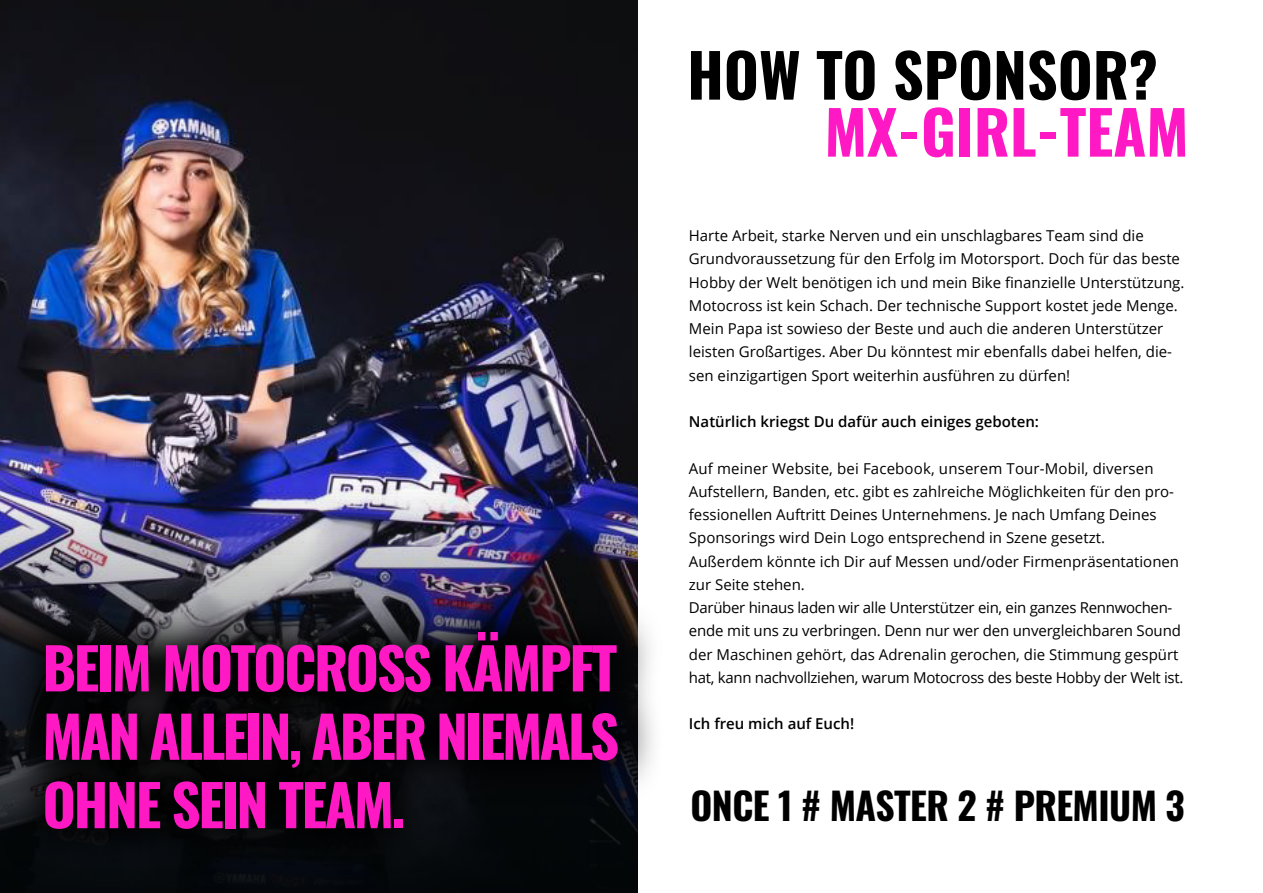
<style>
.page{position:relative;width:1263px;height:893px;background:#fff}
.page>*{position:absolute;margin:0;border:0;box-sizing:border-box;transform-origin:0 0}
.t1{font:700 60px "Oswald";color:#000}
.t2{font:700 60px "Oswald";color:#ff19c4}
.t3{font:700 57px/68.4px "Oswald";letter-spacing:-.045em;color:#ff19c4;text-align:justify}
.t4{font:700 37.5px "Oswald";letter-spacing:-.015em;color:#000}
.t5{font:15px/23.2px "Open Sans";color:#000}
.t6{font:600 15px "Open Sans";color:#000}
</style>
<div class="page">
<img style="left:0;top:0;width:638px;height:893px">
<svg style="left:0;top:586px;width:653px;height:289px;background:#131317"></svg>
<h2 class="t3" style="left:43px;top:637px;width:578px">BEIM MOTOCROSS KÄMPFT MAN ALLEIN, ABER NIEMALS OHNE SEIN TEAM.</h2>
<h1 class="t1" style="left:687px;top:44px;width:472px">HOW TO SPONSOR?</h1>
<h1 class="t2" style="left:825px;top:101px;width:365px">MX-GIRL-TEAM</h1>
<p class="t5" style="left:689px;top:224px;width:497px">Harte Arbeit, starke Nerven und ein unschlagbares Team sind die Grundvoraussetzung für den Erfolg im Motorsport. Doch für das beste Hobby der Welt benötigen ich und mein Bike finanzielle Unterstützung.<br>Motocross ist kein Schach. Der technische Support kostet jede Menge.<br>Mein Papa ist sowieso der Beste und auch die anderen Unterstützer leisten Großartiges. Aber Du könntest mir ebenfalls dabei helfen, die&shy;sen einzigartigen Sport weiterhin ausführen zu dürfen!</p>
<p class="t6" style="left:689px;top:411px;width:352px">Natürlich kriegst Du dafür auch einiges geboten:</p>
<p class="t5" style="left:689px;top:456px;width:496px">Auf meiner Website, bei Facebook, unserem Tour-Mobil, diversen Aufstellern, Banden, etc. gibt es zahlreiche Möglichkeiten für den pro&shy;fessionellen Auftritt Deines Unternehmens. Je nach Umfang Deines Sponsorings wird Dein Logo entsprechend in Szene gesetzt.<br>Außerdem könnte ich Dir auf Messen und/oder Firmenpräsentationen zur Seite stehen.<br>Darüber hinaus laden wir alle Unterstützer ein, ein ganzes Rennwochen&shy;ende mit uns zu verbringen. Denn nur wer den unvergleichbaren Sound der Maschinen gehört, das Adrenalin gerochen, die Stimmung gespürt hat, kann nachvollziehen, warum Motocross des beste Hobby der Welt ist.</p>
<p class="t6" style="left:689px;top:714px;width:167px">Ich freu mich auf Euch!</p>
<h3 class="t4" style="left:690px;top:786px;width:496px">ONCE 1 # MASTER 2 # PREMIUM 3</h3>
</div>
